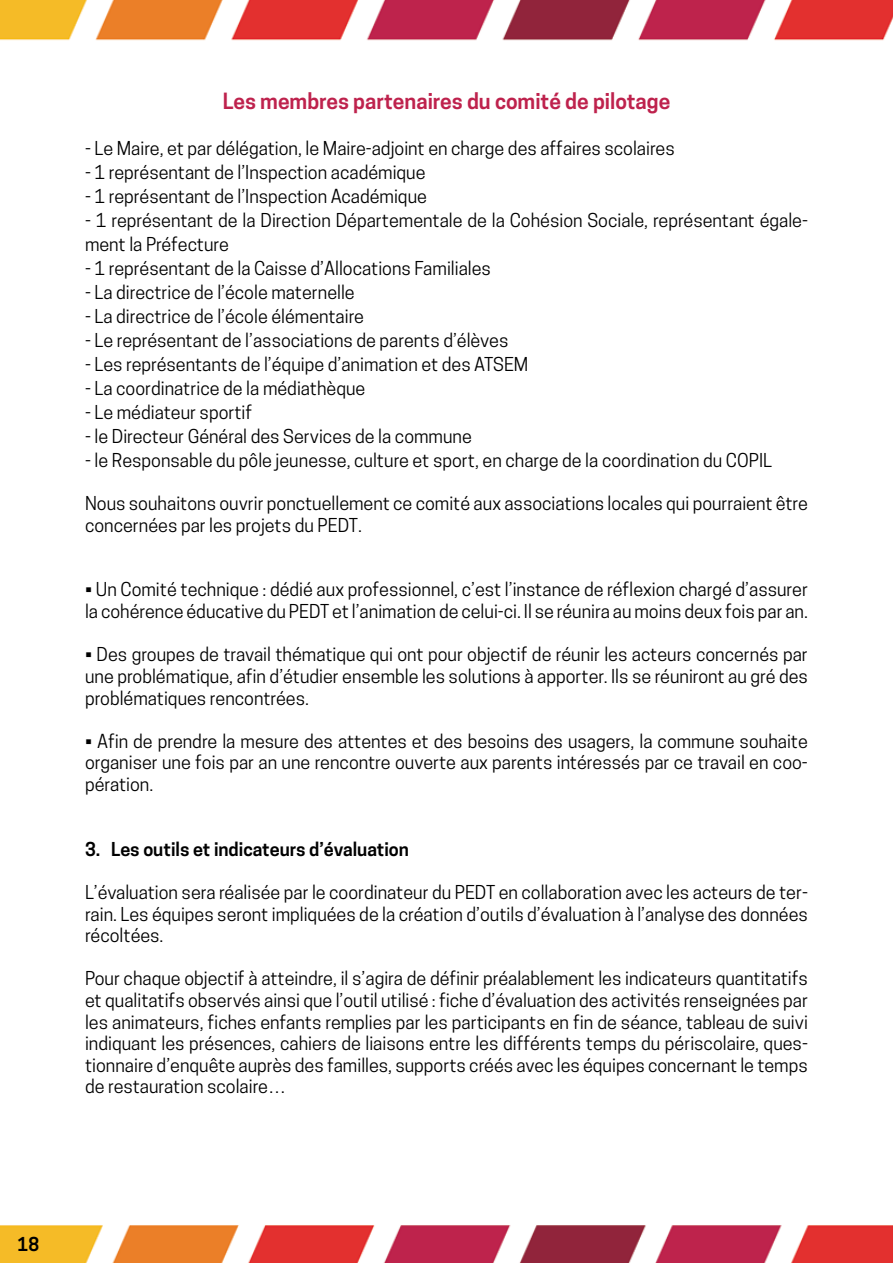
<style>
.page{position:relative;width:893px;height:1263px;background:#fff}
.page>*{position:absolute;margin:0;border:0;box-sizing:border-box;transform-origin:0 0}
.t1{font:600 21px "Cooper Hewitt";color:#be224d}
.t2{font:18px/21.6px "Cooper Hewitt";color:#000;text-align:justify}
.t3{font:600 18px "Cooper Hewitt";color:#000}
</style>
<div class="page">
<img style="left:0;top:0;width:893px;height:1263px">
<p class="t1" style="left:223px;top:89px;width:449px">Les membres partenaires du comité de pilotage</p>
<p class="t2" style="left:85px;top:137px;width:591px">- Le Maire, et par délégation, le Maire-adjoint en charge des affaires scolaires</p>
<p class="t2" style="left:85px;top:161px;width:342px">- 1 représentant de l’Inspection académique</p>
<p class="t2" style="left:85px;top:185px;width:343px">- 1 représentant de l’Inspection Académique</p>
<p class="t2" style="left:85px;top:208px;width:724px;line-height:24px">- 1 représentant de la Direction Départementale de la Cohésion Sociale, représentant égale&shy;ment la Préfecture</p>
<p class="t2" style="left:85px;top:257px;width:407px">- 1 représentant de la Caisse d’Allocations Familiales</p>
<p class="t2" style="left:85px;top:281px;width:271px">- La directrice de l’école maternelle</p>
<p class="t2" style="left:85px;top:305px;width:281px">- La directrice de l’école élémentaire</p>
<p class="t2" style="left:85px;top:329px;width:425px">- Le représentant de l’associations de parents d’élèves</p>
<p class="t2" style="left:85px;top:353px;width:445px">- Les représentants de l’équipe d’animation et des ATSEM</p>
<p class="t2" style="left:85px;top:377px;width:282px">- La coordinatrice de la médiathèque</p>
<p class="t2" style="left:85px;top:401px;width:169px">- Le médiateur sportif</p>
<p class="t2" style="left:85px;top:425px;width:388px">- le Directeur Général des Services de la commune</p>
<p class="t2" style="left:85px;top:449px;width:688px">- le Responsable du pôle jeunesse, culture et sport, en charge de la coordination du COPIL</p>
<p class="t2" style="left:85px;top:492px;width:724px">Nous souhaitons ouvrir ponctuellement ce comité aux associations locales qui pourraient être concernées par les projets du PEDT.</p>
<p class="t2" style="left:85px;top:579px;width:724px">• Un Comité technique : dédié aux professionnel, c’est l’instance de réflexion chargé d’assurer la cohérence éducative du PEDT et l’animation de celui-ci. Il se réunira au moins deux fois par an.</p>
<p class="t2" style="left:85px;top:644px;width:724px">• Des groupes de travail thématique qui ont pour objectif de réunir les acteurs concernés par une problématique, afin d’étudier ensemble les solutions à apporter. Ils se réuniront au gré des problématiques rencontrées.</p>
<p class="t2" style="left:85px;top:730px;width:724px">• Afin de prendre la mesure des attentes et des besoins des usagers, la commune souhaite organiser une fois par an une rencontre ouverte aux parents intéressés par ce travail en coo&shy;pération.</p>
<p class="t3" style="left:85px;top:838px;width:325px">3. Les outils et indicateurs d’évaluation</p>
<p class="t2" style="left:85px;top:881px;width:724px">L’évaluation sera réalisée par le coordinateur du PEDT en collaboration avec les acteurs de ter&shy;rain. Les équipes seront impliquées de la création d’outils d’évaluation à l’analyse des données récoltées.</p>
<p class="t2" style="left:85px;top:968px;width:724px">Pour chaque objectif à atteindre, il s’agira de définir préalablement les indicateurs quantitatifs et qualitatifs observés ainsi que l’outil utilisé : fiche d’évaluation des activités renseignées par les animateurs, fiches enfants remplies par les participants en fin de séance, tableau de suivi indiquant les présences, cahiers de liaisons entre les différents temps du périscolaire, ques&shy;tionnaire d’enquête auprès des familles, supports créés avec les équipes concernant le temps de restauration scolaire…</p>
<p class="t3" style="left:18px;top:1233px;width:23px">18</p>
</div>
